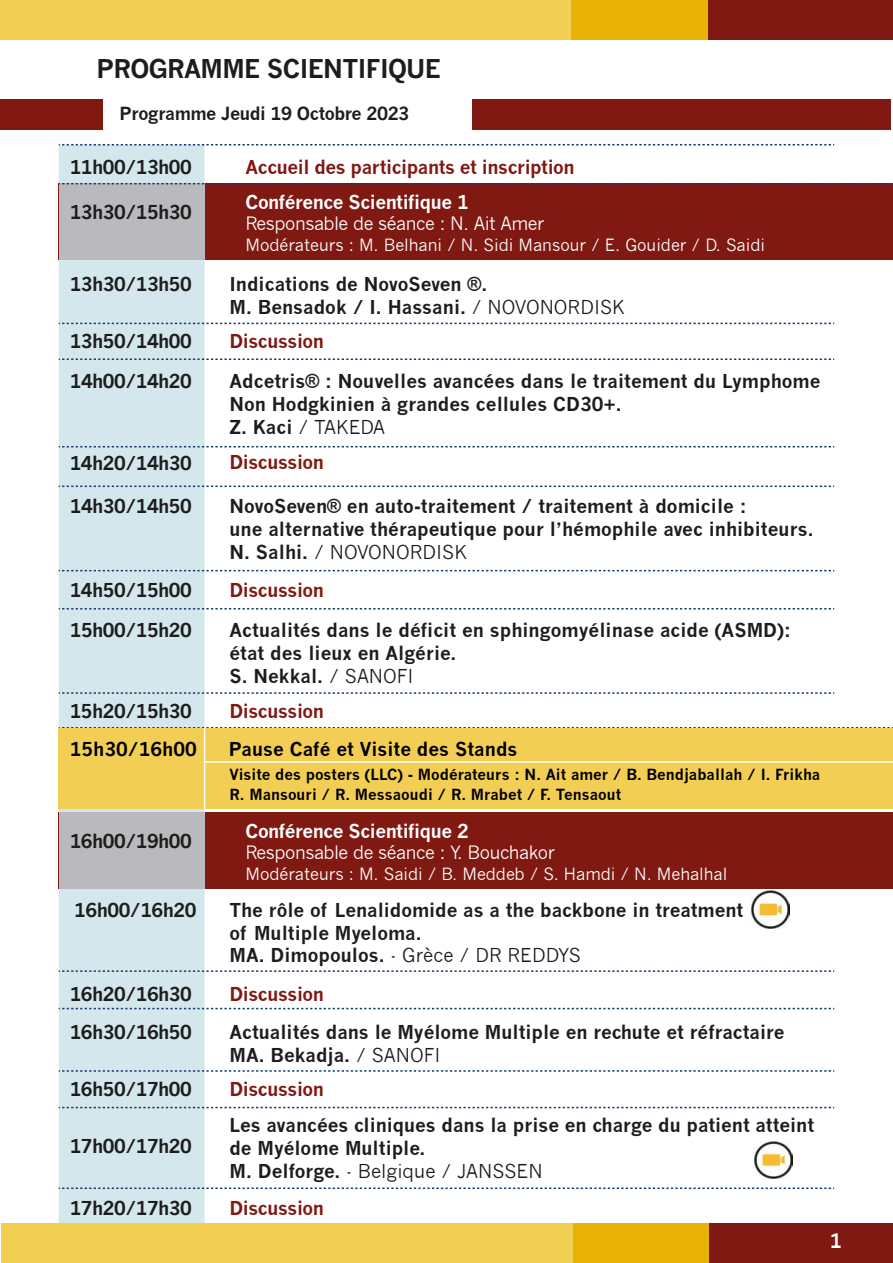
<style>
.page{position:relative;width:893px;height:1263px;background:#fff}
.page>*{position:absolute;margin:0;border:0;box-sizing:border-box;transform-origin:0 0}
.t1{font:700 25.35px "News Gothic";letter-spacing:-.025em;color:#1d1d1b}
.t2{font:700 19.5px "News Gothic";color:#fff}
.t3{font:700 18.75px/23px "News Gothic";color:#1d1d1b}
.t4{font:700 18.75px "News Gothic";letter-spacing:-.025em;color:#1d1d1b}
.t5{font:700 18.75px "News Gothic";letter-spacing:-.025em;color:#801912}
.t6{font:700 18.75px "News Gothic";letter-spacing:-.025em;color:#fff}
.t7{font:700 18.75px "News Gothic";color:#000}
.t8{font:18px "News Gothic";letter-spacing:-.025em;color:#fff}
.t9{font:700 17.7px "News Gothic";letter-spacing:-.025em;color:#1d1d1b}
.t10{font:16.5px "News Gothic";letter-spacing:-.005em;color:#fff}
.t11{font:700 15px/19.5px "News Gothic";color:#000}
.s1{font-weight:400}
</style>
<div class="page">
<div style="left:59px;top:812px;width:834px;height:77px;background:#801912"></div>
<div style="left:59px;top:184px;width:834px;height:76px;background:#801912"></div>
<div style="left:59px;top:145px;width:146px;height:1078px;background:#d4e7ed"></div>
<div style="left:59px;top:812px;width:146px;height:77px;background:#bab9be"></div>
<div style="left:59px;top:184px;width:146px;height:76px;background:#bab9be"></div>
<div style="left:0;top:99px;width:102px;height:30px;background:#811810"></div>
<svg style="left:59px;top:183px;width:834px;height:1px"></svg>
<svg style="left:59px;top:144px;width:775px;height:1px"></svg>
<svg style="left:59px;top:323px;width:775px;height:1px"></svg>
<svg style="left:59px;top:446px;width:775px;height:1px"></svg>
<svg style="left:59px;top:358px;width:775px;height:2px"></svg>
<svg style="left:59px;top:485px;width:775px;height:2px"></svg>
<svg style="left:59px;top:570px;width:775px;height:1px"></svg>
<svg style="left:59px;top:608px;width:775px;height:1px"></svg>
<svg style="left:59px;top:692px;width:775px;height:2px"></svg>
<svg style="left:59px;top:727px;width:834px;height:1px"></svg>
<svg style="left:59px;top:970px;width:775px;height:2px"></svg>
<svg style="left:59px;top:1008px;width:775px;height:1px"></svg>
<svg style="left:59px;top:1070px;width:775px;height:2px"></svg>
<svg style="left:59px;top:1107px;width:775px;height:1px"></svg>
<svg style="left:59px;top:1187px;width:775px;height:2px"></svg>
<div style="left:59px;top:728px;width:834px;height:81px;background:#f2cf54"></div>
<div style="left:473px;top:99px;width:417px;height:31px;background:#801912"></div>
<div style="left:0;top:0;width:725px;height:39px;background:#f1cf53"></div>
<div style="left:572px;top:0;width:188px;height:39px;background:#e9b207"></div>
<div style="left:708px;top:0;width:185px;height:39px;background:#801912"></div>
<hr style="left:205px;top:761px;width:688px;height:2px;background:#fff">
<hr style="left:204px;top:728px;width:1px;height:81px;background:#fff">
<img style="left:751px;top:890px;width:38px;height:38px">
<img style="left:755px;top:1141px;width:37px;height:38px">
<div style="left:2px;top:1223px;width:725px;height:40px;background:#f1cf53"></div>
<div style="left:573px;top:1223px;width:188px;height:40px;background:#e9b207"></div>
<div style="left:710px;top:1223px;width:183px;height:40px;background:#801912"></div>
<h1 class="t1" style="left:97px;top:53px;width:346px">PROGRAMME SCIENTIFIQUE</h1>
<p class="t9" style="left:120px;top:103px;width:291px">Programme Jeudi 19 Octobre 2023</p>
<p class="t4" style="left:70px;top:155px;width:124px">11h00/13h00</p>
<p class="t4" style="left:70px;top:201px;width:124px">13h30/15h30</p>
<p class="t5" style="left:246px;top:155px;width:331px">Accueil des participants et inscription</p>
<p class="t6" style="left:246px;top:191px;width:225px">Conférence Scientifique 1</p>
<p class="t8" style="left:246px;top:213px;width:300px">Responsable de séance : N. Ait Amer</p>
<p class="t10" style="left:246px;top:236px;width:521px">Modérateurs : M. Belhani / N. Sidi Mansour / E. Gouider / D. Saidi</p>
<p class="t4" style="left:70px;top:273px;width:124px">13h30/13h50</p>
<p class="t3" style="left:229px;top:273px;width:397px">Indications de NovoSeven ®.<br>M. Bensadok / I. Hassani. <span class="s1">/ NOVONORDISK</span></p>
<p class="t4" style="left:70px;top:330px;width:124px">13h50/14h00</p>
<p class="t5" style="left:229px;top:330px;width:96px">Discussion</p>
<p class="t4" style="left:70px;top:370px;width:124px">14h00/14h20</p>
<p class="t3" style="left:229px;top:369px;width:592px">Adcetris® : Nouvelles avancées dans le traitement du Lymphome<br>Non Hodgkinien à grandes cellules CD30+.<br>Z. Kaci <span class="s1">/ TAKEDA</span></p>
<p class="t4" style="left:70px;top:451px;width:124px">14h20/14h30</p>
<p class="t5" style="left:229px;top:451px;width:96px">Discussion</p>
<p class="t4" style="left:70px;top:495px;width:124px">14h30/14h50</p>
<p class="t3" style="left:229px;top:495px;width:586px">NovoSeven® en auto-traitement / traitement à domicile :<br>une alternative thérapeutique pour l’hémophile avec inhibiteurs.<br>N. Salhi. <span class="s1">/ NOVONORDISK</span></p>
<p class="t4" style="left:70px;top:579px;width:124px">14h50/15h00</p>
<p class="t5" style="left:229px;top:578px;width:96px">Discussion</p>
<p class="t4" style="left:70px;top:618px;width:124px">15h00/15h20</p>
<p class="t3" style="left:229px;top:618px;width:563px">Actualités dans le déficit en sphingomyélinase acide (ASMD): état des lieux en Algérie.<br>S. Nekkal. <span class="s1">/ SANOFI</span></p>
<p class="t4" style="left:70px;top:700px;width:124px">15h20/15h30</p>
<p class="t5" style="left:229px;top:700px;width:96px">Discussion</p>
<p class="t7" style="left:70px;top:738px;width:129px">15h30/16h00</p>
<p class="t7" style="left:229px;top:738px;width:290px">Pause Café et Visite des Stands</p>
<p class="t11" style="left:229px;top:765px;width:592px">Visite des posters (LLC) - Modérateurs : N. Ait amer / B. Bendjaballah / I. Frikha<br>R. Mansouri / R. Messaoudi / R. Mrabet / F. Tensaout</p>
<p class="t4" style="left:70px;top:829px;width:124px">16h00/19h00</p>
<p class="t6" style="left:246px;top:819px;width:225px">Conférence Scientifique 2</p>
<p class="t8" style="left:246px;top:842px;width:311px">Responsable de séance : Y. Bouchakor</p>
<p class="t10" style="left:246px;top:864px;width:483px">Modérateurs : M. Saidi / B. Meddeb / S. Hamdi / N. Mehalhal</p>
<p class="t4" style="left:74px;top:898px;width:124px">16h00/16h20</p>
<p class="t3" style="left:229px;top:898px;width:515px">The rôle of Lenalidomide as a the backbone in treatment of Multiple Myeloma.<br>MA. Dimopoulos. <span class="s1">- Grèce / DR REDDYS</span></p>
<p class="t4" style="left:70px;top:982px;width:124px">16h20/16h30</p>
<p class="t5" style="left:229px;top:982px;width:96px">Discussion</p>
<p class="t4" style="left:70px;top:1021px;width:124px">16h30/16h50</p>
<p class="t3" style="left:229px;top:1020px;width:557px">Actualités dans le Myélome Multiple en rechute et réfractaire<br>MA. Bekadja. <span class="s1">/ SANOFI</span></p>
<p class="t4" style="left:70px;top:1077px;width:124px">16h50/17h00</p>
<p class="t5" style="left:229px;top:1077px;width:96px">Discussion</p>
<p class="t4" style="left:70px;top:1134px;width:124px">17h00/17h20</p>
<p class="t3" style="left:229px;top:1113px;width:586px">Les avancées cliniques dans la prise en charge du patient atteint de Myélome Multiple.<br>M. Delforge. <span class="s1">- Belgique / JANSSEN</span></p>
<p class="t4" style="left:70px;top:1196px;width:124px">17h20/17h30</p>
<p class="t5" style="left:229px;top:1196px;width:96px">Discussion</p>
<p class="t2" style="left:830px;top:1228px;width:14px">1</p>
</div>
